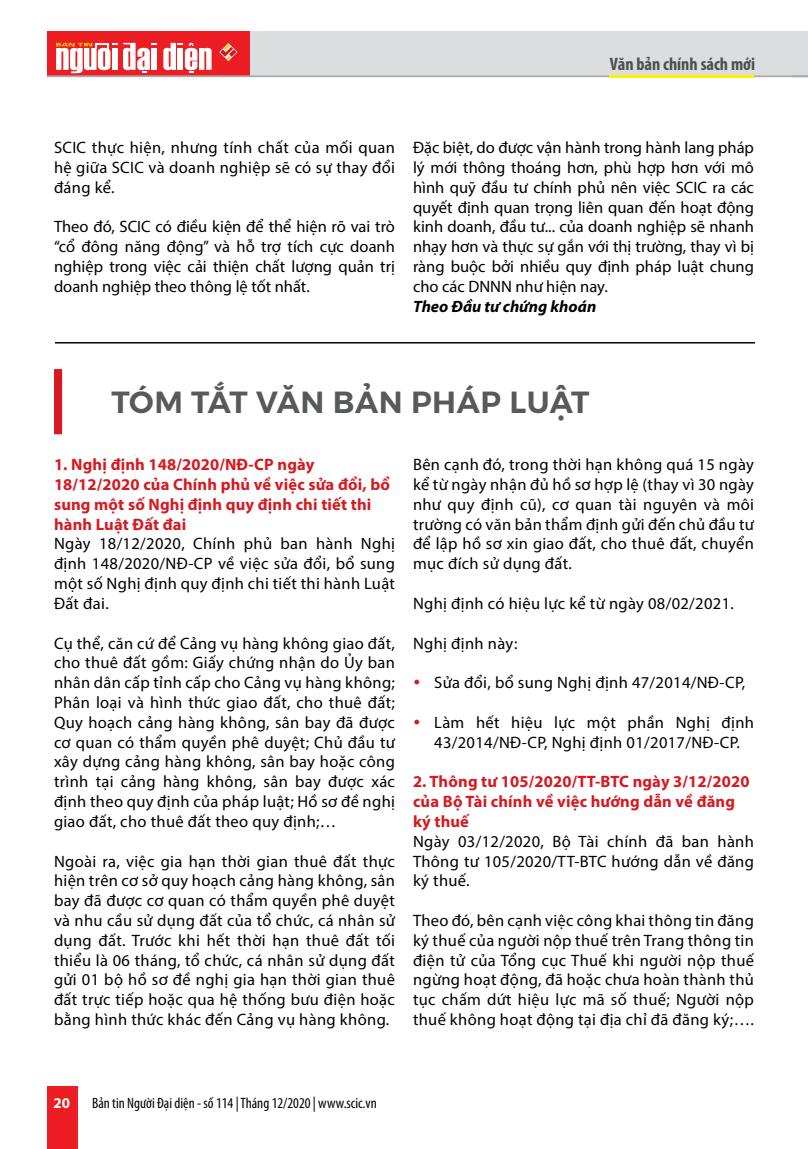
<style>
.page{position:relative;width:808px;height:1149px;background:#fff}
.page>*{position:absolute;margin:0;border:0;box-sizing:border-box;transform-origin:0 0}
.t1{font:600 30.45px "Montserrat";letter-spacing:.02em;color:#58595b}
.t2{font:700 condensed 18px "Myriad Pro";color:#4d4d4f}
.t3{font:16.5px/19.8px "Myriad Pro";letter-spacing:.02em;color:#000;text-align:justify}
.t4{font:700 16.5px/19.8px "Myriad Pro";letter-spacing:.01em;color:#d71920}
.t5{font:italic 700 16.5px "Myriad Pro";color:#000}
.t6{font:condensed 15px "Myriad Pro";color:#000}
.t7{font:700 15px "Myriad Pro";color:#fff}
</style>
<div class="page">
<hr style="left:55px;top:342px;width:700px;height:1px;background:#000">
<div style="left:54px;top:369px;width:8px;height:65px;background:#d71920"></div>
<div style="left:250px;top:31px;width:558px;height:44px;background:#dcddde"></div>
<div style="left:47px;top:31px;width:203px;height:44px;background:#ed1d24"></div>
<svg style="left:47px;top:42px;width:761px;height:35px"></svg>
<div style="left:47px;top:1085px;width:30px;height:63px;background:#ed1d24"></div>
<hr style="left:610px;top:75px;width:144px;height:2px;background:#fff200">
<p class="t2" style="left:610px;top:52px;width:147px">Văn bản chính sách mới</p>
<p class="t3" style="left:54px;top:137px;width:342px">SCIC thực hiện, nhưng tính chất của mối quan hệ giữa SCIC và doanh nghiệp sẽ có sự thay đổi đáng kể.</p>
<p class="t3" style="left:54px;top:217px;width:342px">Theo đó, SCIC có điều kiện để thể hiện rõ vai trò “cổ đông năng động” và hỗ trợ tích cực doanh nghiệp trong việc cải thiện chất lượng quản trị doanh nghiệp theo thông lệ tốt nhất.</p>
<p class="t3" style="left:413px;top:137px;width:342px">Đặc biệt, do được vận hành trong hành lang pháp lý mới thông thoáng hơn, phù hợp hơn với mô hình quỹ đầu tư chính phủ nên việc SCIC ra các quyết định quan trọng liên quan đến hoạt động kinh doanh, đầu tư... của doanh nghiệp sẽ nhanh nhạy hơn và thực sự gắn với thị trường, thay vì bị ràng buộc bởi nhiều quy định pháp luật chung cho các DNNN như hiện nay.</p>
<p class="t5" style="left:413px;top:295px;width:185px">Theo Đầu tư chứng khoán</p>
<h1 class="t1" style="left:111px;top:377px;width:479px">TÓM TẮT VĂN BẢN PHÁP LUẬT</h1>
<p class="t3" style="left:413px;top:454px;width:343px">Bên cạnh đó, trong thời hạn không quá 15 ngày kể từ ngày nhận đủ hồ sơ hợp lệ (thay vì 30 ngày như quy định cũ), cơ quan tài nguyên và môi trường có văn bản thẩm định gửi đến chủ đầu tư để lập hồ sơ xin giao đất, cho thuê đất, chuyển mục đích sử dụng đất.</p>
<p class="t3" style="left:413px;top:593px;width:322px">Nghị định có hiệu lực kể từ ngày 08/02/2021.</p>
<p class="t3" style="left:413px;top:632px;width:106px">Nghị định này:</p>
<p class="t3" style="left:434px;top:672px;width:313px">Sửa đổi, bổ sung Nghị định 47/2014/NĐ-CP,</p>
<p class="t3" style="left:434px;top:712px;width:321px">Làm hết hiệu lực một phần Nghị định<br>43/2014/NĐ-CP, Nghị định 01/2017/NĐ-CP.</p>
<p class="t4" style="left:413px;top:771px;width:338px">2. Thông tư 105/2020/TT-BTC ngày 3/12/2020 của Bộ Tài chính về việc hướng dẫn về đăng ký thuế</p>
<p class="t3" style="left:413px;top:830px;width:342px">Ngày 03/12/2020, Bộ Tài chính đã ban hành Thông tư 105/2020/TT-BTC hướng dẫn về đăng ký thuế.</p>
<p class="t3" style="left:413px;top:910px;width:342px">Theo đó, bên cạnh việc công khai thông tin đăng ký thuế của người nộp thuế trên Trang thông tin điện tử của Tổng cục Thuế khi người nộp thuế ngừng hoạt động, đã hoặc chưa hoàn thành thủ tục chấm dứt hiệu lực mã số thuế; Người nộp thuế không hoạt động tại địa chỉ đã đăng ký;….</p>
<p class="t4" style="left:54px;top:454px;width:337px">1. Nghị định 148/2020/NĐ-CP ngày 18/12/2020 của Chính phủ về việc sửa đổi, bổ sung một số Nghị định quy định chi tiết thi hành Luật Đất đai</p>
<p class="t3" style="left:54px;top:533px;width:342px">Ngày 18/12/2020, Chính phủ ban hành Nghị định 148/2020/NĐ-CP về việc sửa đổi, bổ sung một số Nghị định quy định chi tiết thi hành Luật Đất đai.</p>
<p class="t3" style="left:54px;top:632px;width:342px">Cụ thể, căn cứ để Cảng vụ hàng không giao đất, cho thuê đất gồm: Giấy chứng nhận do Ủy ban nhân dân cấp tỉnh cấp cho Cảng vụ hàng không; Phân loại và hình thức giao đất, cho thuê đất; Quy hoạch cảng hàng không, sân bay đã được cơ quan có thẩm quyền phê duyệt; Chủ đầu tư xây dựng cảng hàng không, sân bay hoặc công trình tại cảng hàng không, sân bay được xác định theo quy định của pháp luật; Hồ sơ đề nghị giao đất, cho thuê đất theo quy định;…</p>
<p class="t3" style="left:54px;top:850px;width:342px">Ngoài ra, việc gia hạn thời gian thuê đất thực hiện trên cơ sở quy hoạch cảng hàng không, sân bay đã được cơ quan có thẩm quyền phê duyệt và nhu cầu sử dụng đất của tổ chức, cá nhân sử dụng đất. Trước khi hết thời hạn thuê đất tối thiểu là 06 tháng, tổ chức, cá nhân sử dụng đất gửi 01 bộ hồ sơ đề nghị gia hạn thời gian thuê đất trực tiếp hoặc qua hệ thống bưu điện hoặc bằng hình thức khác đến Cảng vụ hàng không.</p>
<p class="t7" style="left:54px;top:1092px;width:18px">20</p>
<p class="t6" style="left:92px;top:1093px;width:286px">Bản tin Người Đại diện - số 114 | Tháng 12/2020 | www.scic.vn</p>
</div>
